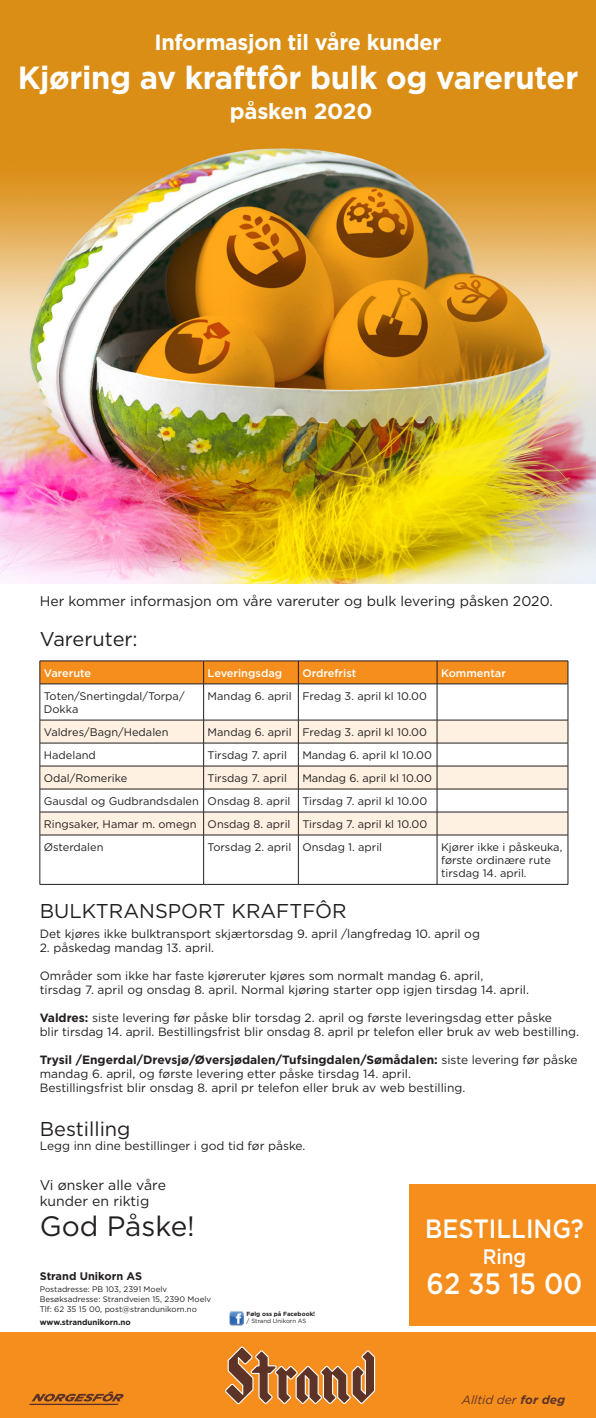
<style>
.page{position:relative;width:596px;height:1418px;background:#fff}
.page>*{position:absolute;margin:0;border:0;box-sizing:border-box;transform-origin:0 0}
.t1{font:700 32px "Gotham";letter-spacing:-.01em;color:#fff}
.t2{font:500 29.5px "Gotham";color:#fff;scale:.9 1}
.t3{font:28px "Gotham";color:#231f20}
.t4{font:500 26.5px "Gotham";color:#fff;scale:.9 1}
.t5{font:700 22px "Gotham";letter-spacing:-.015em;color:#fff}
.t6{font:500 21px "Gotham";color:#fff;scale:.9 1}
.t7{font:20px "Gotham";color:#231f20}
.t8{font:14px/16px "Gotham";color:#231f20}
.t9{font:12px/14px "Gotham";color:#231f20}
.t10{font:italic 12px "Gotham";color:#5e3327}
.t11{font:11px/13.2px "Gotham";color:#231f20}
.t12{font:500 11px "Gotham";color:#fff}
.t13{font:700 11px "Gotham";color:#231f20}
.t14{font:8px/10px "Gotham";color:#231f20}
.t15{font:700 8px "Gotham";color:#231f20}
.t16{font:700 6px "Gotham";color:#231f20}
.t17{font:6px "Gotham";color:#231f20}
.s1{font-weight:700}
</style>
<div class="page">
<img style="left:0;top:0;width:595px;height:583px">
<div style="left:409px;top:1184px;width:186px;height:142px;background:#f68e1e"></div>
<div style="left:0;top:1332px;width:595px;height:85px;background:#f68e1e"></div>
<svg style="left:225px;top:1346px;width:150px;height:58px"></svg>
<img style="left:229px;top:1311px;width:14px;height:14px">
<svg style="left:30px;top:1391px;width:94px;height:13px"></svg>
<svg style="left:41px;top:721px;width:526px;height:113px;fill:#fef1e2"></svg>
<hr style="left:40px;top:660px;width:163px;height:1px;background:#231f20">
<hr style="left:203px;top:660px;width:95px;height:1px;background:#231f20">
<hr style="left:298px;top:660px;width:139px;height:1px;background:#231f20">
<hr style="left:437px;top:660px;width:130px;height:1px;background:#231f20">
<div style="left:40px;top:661px;width:528px;height:23px;background:#f68e1e"></div>
<hr style="left:40px;top:683px;width:163px;height:1px;background:#231f20">
<hr style="left:40px;top:684px;width:1px;height:36px;background:#231f20">
<hr style="left:203px;top:683px;width:95px;height:1px;background:#231f20">
<hr style="left:203px;top:684px;width:1px;height:36px;background:#231f20">
<hr style="left:298px;top:683px;width:139px;height:1px;background:#231f20">
<hr style="left:298px;top:684px;width:1px;height:36px;background:#231f20">
<hr style="left:437px;top:683px;width:130px;height:1px;background:#231f20">
<hr style="left:436px;top:684px;width:1px;height:36px;background:#231f20">
<hr style="left:567px;top:684px;width:1px;height:36px;background:#231f20">
<hr style="left:40px;top:720px;width:163px;height:1px;background:#231f20">
<hr style="left:203px;top:720px;width:95px;height:1px;background:#231f20">
<hr style="left:298px;top:720px;width:139px;height:1px;background:#231f20">
<hr style="left:437px;top:720px;width:130px;height:1px;background:#231f20">
<hr style="left:40px;top:743px;width:163px;height:1px;background:#231f20">
<hr style="left:203px;top:743px;width:95px;height:1px;background:#231f20">
<hr style="left:298px;top:743px;width:139px;height:1px;background:#231f20">
<hr style="left:437px;top:743px;width:130px;height:1px;background:#231f20">
<hr style="left:40px;top:766px;width:163px;height:1px;background:#231f20">
<hr style="left:203px;top:766px;width:95px;height:1px;background:#231f20">
<hr style="left:298px;top:766px;width:139px;height:1px;background:#231f20">
<hr style="left:437px;top:766px;width:130px;height:1px;background:#231f20">
<hr style="left:40px;top:788px;width:163px;height:1px;background:#231f20">
<hr style="left:203px;top:788px;width:95px;height:1px;background:#231f20">
<hr style="left:298px;top:788px;width:139px;height:1px;background:#231f20">
<hr style="left:437px;top:788px;width:130px;height:1px;background:#231f20">
<hr style="left:40px;top:811px;width:163px;height:1px;background:#231f20">
<svg style="left:40px;top:720px;width:1px;height:114px"></svg>
<hr style="left:203px;top:811px;width:95px;height:1px;background:#231f20">
<svg style="left:203px;top:720px;width:1px;height:114px"></svg>
<hr style="left:298px;top:811px;width:139px;height:1px;background:#231f20">
<svg style="left:298px;top:720px;width:1px;height:114px"></svg>
<hr style="left:437px;top:811px;width:130px;height:1px;background:#231f20">
<svg style="left:436px;top:720px;width:1px;height:114px"></svg>
<svg style="left:567px;top:720px;width:1px;height:114px"></svg>
<hr style="left:40px;top:834px;width:163px;height:1px;background:#231f20">
<hr style="left:40px;top:835px;width:1px;height:49px;background:#231f20">
<hr style="left:203px;top:834px;width:95px;height:1px;background:#231f20">
<hr style="left:203px;top:835px;width:1px;height:49px;background:#231f20">
<hr style="left:298px;top:834px;width:139px;height:1px;background:#231f20">
<hr style="left:298px;top:835px;width:1px;height:49px;background:#231f20">
<hr style="left:437px;top:834px;width:130px;height:1px;background:#231f20">
<hr style="left:436px;top:835px;width:1px;height:49px;background:#231f20">
<hr style="left:567px;top:835px;width:1px;height:49px;background:#231f20">
<hr style="left:40px;top:884px;width:163px;height:1px;background:#231f20">
<hr style="left:203px;top:884px;width:95px;height:1px;background:#231f20">
<hr style="left:298px;top:884px;width:139px;height:1px;background:#231f20">
<hr style="left:437px;top:884px;width:130px;height:1px;background:#231f20">
<h3 class="t5" style="left:154px;top:28px;width:288px">Informasjon til våre kunder</h3>
<h1 class="t1" style="left:18px;top:56px;width:561px">Kjøring av kraftfôr bulk og vareruter</h1>
<h3 class="t5" style="left:230px;top:96px;width:144px">påsken 2020</h3>
<p class="t8" style="left:40px;top:593px;width:514px">Her kommer informasjon om våre vareruter og bulk levering påsken 2020.</p>
<h3 class="t7" style="left:40px;top:626px;width:99px">Vareruter:</h3>
<p class="t12" style="left:44px;top:665px;width:49px">Varerute</p>
<p class="t12" style="left:207px;top:665px;width:76px">Leveringsdag</p>
<p class="t12" style="left:302px;top:665px;width:55px">Ordrefrist</p>
<p class="t12" style="left:441px;top:665px;width:66px">Kommentar</p>
<p class="t11" style="left:44px;top:689px;width:142px">Toten/Snertingdal/Torpa/<br>Dokka</p>
<p class="t11" style="left:207px;top:689px;width:221px">Mandag 6. april Fredag 3. april kl 10.00</p>
<p class="t11" style="left:44px;top:725px;width:126px">Valdres/Bagn/Hedalen</p>
<p class="t11" style="left:207px;top:725px;width:221px">Mandag 6. april Fredag 3. april kl 10.00</p>
<p class="t11" style="left:44px;top:748px;width:53px">Hadeland</p>
<p class="t11" style="left:207px;top:748px;width:81px">Tirsdag 7. april</p>
<p class="t11" style="left:302px;top:748px;width:131px">Mandag 6. april kl 10.00</p>
<p class="t11" style="left:44px;top:771px;width:85px">Odal/Romerike</p>
<p class="t11" style="left:207px;top:771px;width:81px">Tirsdag 7. april</p>
<p class="t11" style="left:44px;top:766px;width:389px;line-height:23px;text-indent:258px">Mandag 6. april kl 10.00<br>Gausdal og Gudbrandsdalen Onsdag 8. april Tirsdag 7. april kl 10.00<br>Ringsaker, Hamar m. omegn Onsdag 8. april Tirsdag 7. april kl 10.00<br>Østerdalen</p>
<p class="t11" style="left:207px;top:840px;width:176px">Torsdag 2. april Onsdag 1. april</p>
<p class="t11" style="left:441px;top:840px;width:123px">Kjører ikke i påskeuka, første ordinære rute tirsdag 14. april.</p>
<h3 class="t7" style="left:40px;top:898px;width:308px">BULKTRANSPORT KRAFTFÔR</h3>
<p class="t9" style="left:40px;top:926px;width:441px">Det kjøres ikke bulktransport skjærtorsdag 9. april /langfredag 10. april og</p>
<p class="t9" style="left:40px;top:940px;width:176px">2. påskedag mandag 13. april.</p>
<p class="t9" style="left:40px;top:968px;width:490px">Områder som ikke har faste kjøreruter kjøres som normalt mandag 6. april,<br>tirsdag 7. april og onsdag 8. april. Normal kjøring starter opp igjen tirsdag 14. april.</p>
<p class="t9" style="left:40px;top:1010px;width:540px"><span class="s1">Valdres:</span> siste levering før påske blir torsdag 2. april og første leveringsdag etter påske<br>blir tirsdag 14. april. Bestillingsfrist blir onsdag 8. april pr telefon eller bruk av web bestilling.</p>
<p class="t9" style="left:40px;top:1052px;width:539px"><span class="s1">Trysil /Engerdal/Drevsjø/Øversjødalen/Tufsingdalen/Sømådalen:</span> siste levering før påske mandag 6. april, og første levering etter påske tirsdag 14. april.<br>Bestillingsfrist blir onsdag 8. april pr telefon eller bruk av web bestilling.</p>
<h3 class="t7" style="left:40px;top:1115px;width:92px">Bestilling</h3>
<p class="t9" style="left:40px;top:1138px;width:267px">Legg inn dine bestillinger i god tid før påske.</p>
<p class="t8" style="left:40px;top:1176px;width:128px">Vi ønsker alle våre kunder en riktig</p>
<h3 class="t3" style="left:40px;top:1208px;width:157px">God Påske!</h3>
<p class="t13" style="left:40px;top:1268px;width:104px">Strand Unikorn AS</p>
<p class="t14" style="left:40px;top:1284px;width:173px">Postadresse: PB 103, 2391 Moelv<br>Besøksadresse: Strandveien 15, 2390 Moelv<br>Tlf: 62 35 15 00, post@strandunikorn.no</p>
<p class="t15" style="left:40px;top:1317px;width:92px">www.strandunikorn.no</p>
<h3 class="t4" style="left:425px;top:1211px;width:178px">BESTILLING?</h3>
<h3 class="t6" style="left:482px;top:1242px;width:50px">Ring</h3>
<h2 class="t2" style="left:426px;top:1263px;width:175px">62 35 15 00</h2>
<p class="t16" style="left:246px;top:1309px;width:70px">Følg oss på Facebook!</p>
<p class="t17" style="left:246px;top:1316px;width:61px">/ Strand Unikorn AS</p>
<p class="t10" style="left:461px;top:1391px;width:105px">Alltid der <span class="s1">for deg</span></p>
</div>
